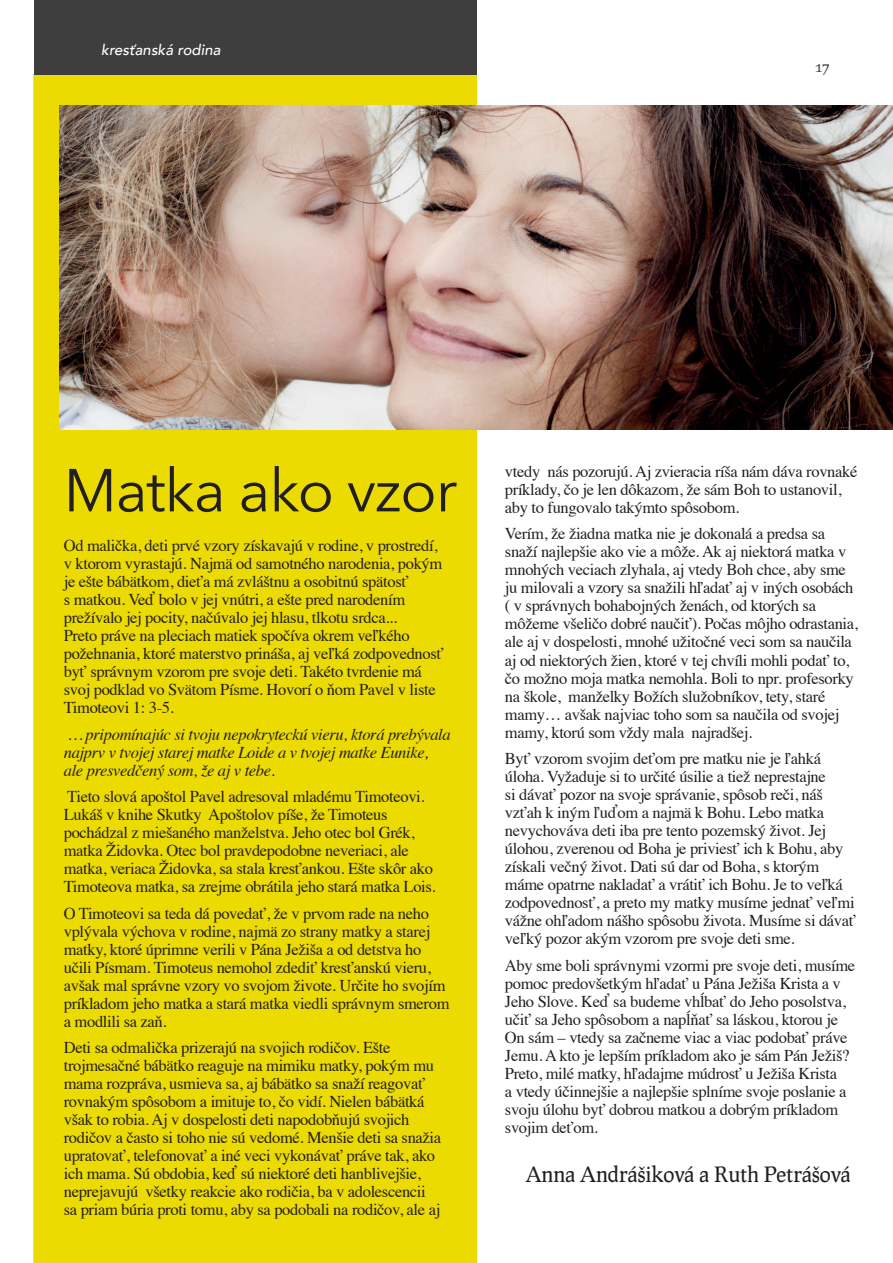
<style>
.page{position:relative;width:893px;height:1263px;background:#fff}
.page>*{position:absolute;margin:0;border:0;box-sizing:border-box;transform-origin:0 0}
.t1{font:60px "Avenir Next";letter-spacing:-.02em;color:#231f20}
.t2{font:21px "Prociono";color:#231f20}
.t3{font:16.5px/18px "Times";letter-spacing:-.02em;color:#231f20}
.t4{font:italic 16.5px/18px "Times";letter-spacing:-.02em;color:#231f20}
.t5{font:italic 500 15px "Avenir";color:#fff}
.t6{font:15px "Prociono";color:#3e3e3f}
</style>
<div class="page">
<div style="left:33px;top:74px;width:444px;height:1189px;background:#ebdb01"></div>
<div style="left:34px;top:0;width:442px;height:74px;background:#3e3e3f"></div>
<img style="left:60px;top:105px;width:833px;height:324px">
<p class="t5" style="left:101px;top:41px;width:121px">kresťanská rodina</p>
<p class="t6" style="left:815px;top:57px;width:16px">17</p>
<h1 class="t1" style="left:64px;top:440px;width:395px">Matka ako vzor</h1>
<p class="t3" style="left:505px;top:461px;width:354px">vtedy nás pozorujú. Aj zvieracia ríša nám dáva rovnaké príklady, čo je len dôkazom, že sám Boh to ustanovil, aby to fungovalo takýmto spôsobom.</p>
<p class="t3" style="left:505px;top:523px;width:355px">Verím, že žiadna matka nie je dokonalá a predsa sa snaží najlepšie ako vie a môže. Ak aj niektorá matka v mnohých veciach zlyhala, aj vtedy Boh chce, aby sme ju milovali a vzory sa snažili hľadať aj v iných osobách ( v správnych bohabojných ženách, od ktorých sa môžeme všeličo dobré naučiť). Počas môjho odrastania, ale aj v dospelosti, mnohé užitočné veci som sa naučila aj od niektorých žien, ktoré v tej chvíli mohli podať to, čo možno moja matka nemohla. Boli to npr. profesorky na škole, manželky Božích služobníkov, tety, staré mamy… avšak najviac toho som sa naučila od svojej mamy, ktorú som vždy mala najradšej.</p>
<p class="t3" style="left:505px;top:748px;width:353px">Byť vzorom svojim deťom pre matku nie je ľahká úloha. Vyžaduje si to určité úsilie a tiež neprestajne<br>si dávať pozor na svoje správanie, spôsob reči, náš vzťah k iným ľuďom a najmä k Bohu. Lebo matka nevychováva deti iba pre tento pozemský život. Jej úlohou, zverenou od Boha je priviesť ich k Bohu, aby získali večný život. Dati sú dar od Boha, s ktorým máme opatrne nakladať a vrátiť ich Bohu. Je to veľká zodpovednosť, a preto my matky musíme jednať veľmi vážne ohľadom nášho spôsobu života. Musíme si dávať veľký pozor akým vzorom pre svoje deti sme.</p>
<p class="t3" style="left:505px;top:954px;width:352px">Aby sme boli správnymi vzormi pre svoje deti, musíme pomoc predovšetkým hľadať u Pána Ježiša Krista a v Jeho Slove. Keď sa budeme vhĺbať do Jeho posolstva, učiť sa Jeho spôsobom a napĺňať sa láskou, ktorou je On sám – vtedy sa začneme viac a viac podobať práve Jemu. A kto je lepším príkladom ako je sám Pán Ježiš?<br>Preto, milé matky, hľadajme múdrosť u Ježiša Krista<br>a vtedy účinnejšie a najlepšie splníme svoje poslanie a svoju úlohu byť dobrou matkou a dobrým príkladom svojim deťom.</p>
<p class="t3" style="left:64px;top:535px;width:381px">Od malička, deti prvé vzory získavajú v rodine, v prostredí, v ktorom vyrastajú. Najmä od samotného narodenia, pokým je ešte bábätkom, dieťa má zvláštnu a osobitnú spätosť<br>s matkou. Veď bolo v jej vnútri, a ešte pred narodením prežívalo jej pocity, načúvalo jej hlasu, tlkotu srdca...<br>Preto práve na pleciach matiek spočíva okrem veľkého požehnania, ktoré materstvo prináša, aj veľká zodpovednosť byť správnym vzorom pre svoje deti. Takéto tvrdenie má svoj podklad vo Svätom Písme. Hovorí o ňom Pavel v liste Timoteovi 1: 3-5.</p>
<p class="t4" style="left:64px;top:724px;width:388px">… pripomínajúc si tvoju nepokryteckú vieru, ktorá prebývala najprv v tvojej starej matke Loide a v tvojej matke Eunike, ale presvedčený som, že aj v tebe.</p>
<p class="t3" style="left:64px;top:786px;width:373px">Tieto slová apoštol Pavel adresoval mladému Timoteovi.<br>Lukáš v knihe Skutky Apoštolov píše, že Timoteus pochádzal z miešaného manželstva. Jeho otec bol Grék, matka Židovka. Otec bol pravdepodobne neveriaci, ale matka, veriaca Židovka, sa stala kresťankou. Ešte skôr ako Timoteova matka, sa zrejme obrátila jeho stará matka Lois.</p>
<p class="t3" style="left:64px;top:903px;width:387px">O Timoteovi sa teda dá povedať, že v prvom rade na neho vplývala výchova v rodine, najmä zo strany matky a starej matky, ktoré úprimne verili v Pána Ježiša a od detstva ho učili Písmam. Timoteus nemohol zdediť kresťanskú vieru, avšak mal správne vzory vo svojom živote. Určite ho svojím príkladom jeho matka a stará matka viedli správnym smerom a modlili sa zaň.</p>
<p class="t3" style="left:64px;top:1037px;width:379px">Deti sa odmalička prizerajú na svojich rodičov. Ešte trojmesačné bábätko reaguje na mimiku matky, pokým mu mama rozpráva, usmieva sa, aj bábätko sa snaží reagovať rovnakým spôsobom a imituje to, čo vidí. Nielen bábätká však to robia. Aj v dospelosti deti napodobňujú svojich rodičov a často si toho nie sú vedomé. Menšie deti sa snažia upratovať, telefonovať a iné veci vykonávať práve tak, ako ich mama. Sú obdobia, keď sú niektoré deti hanblivejšie, neprejavujú všetky reakcie ako rodičia, ba v adolescencii sa priam búria proti tomu, aby sa podobali na rodičov, ale aj</p>
<p class="t2" style="left:526px;top:1161px;width:326px">Anna Andrášiková a Ruth Petrášová</p>
</div>
